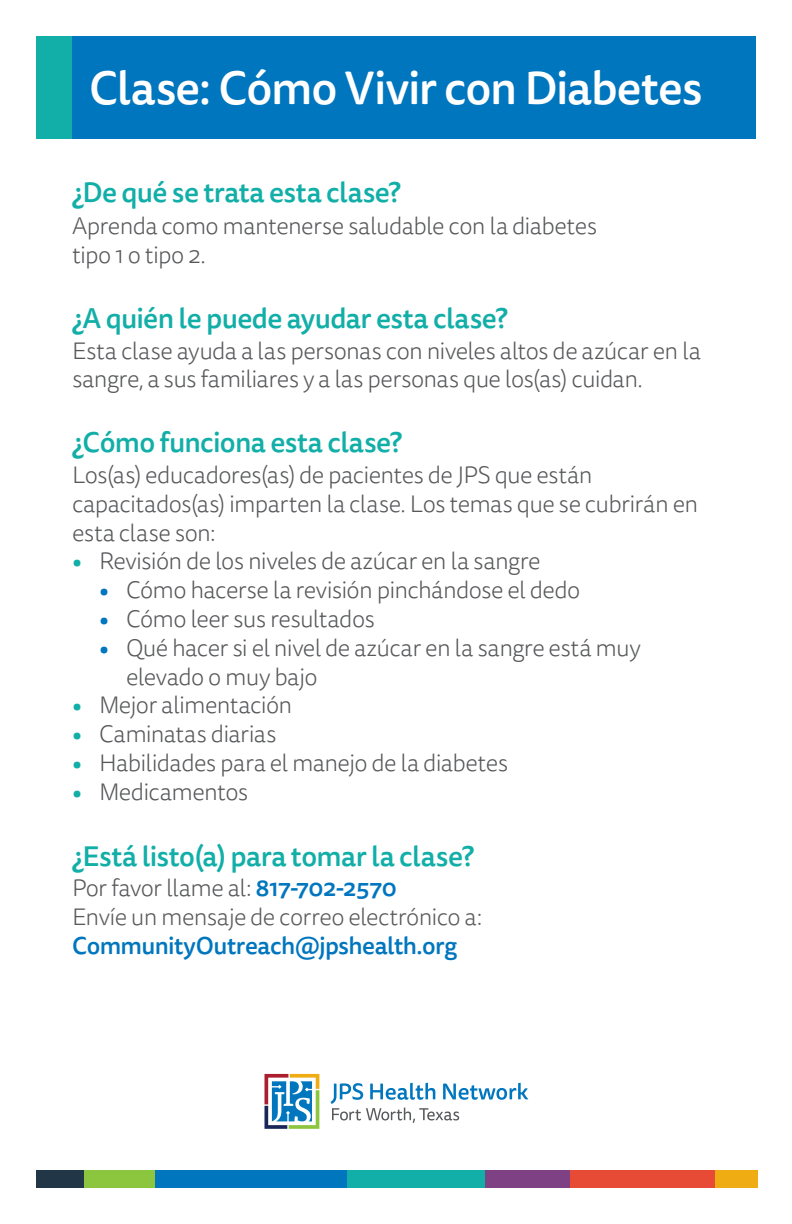
<style>
.page{position:relative;width:792px;height:1224px;background:#fff}
.page>*{position:absolute;margin:0;border:0;box-sizing:border-box;transform-origin:0 0}
.t1{font:500 46px "Tisa Sans OT";letter-spacing:-.025em;color:#fff}
.t2{font:500 28px "Tisa Sans OT";letter-spacing:-.02em;color:#12aea8}
.t3{font:300 24px/28.8px "Tisa Sans OT";letter-spacing:-.03em;color:#57585a}
.t4{font:300 24px/28.8px "Tisa Sans OT";letter-spacing:-.03em;color:#5a5a5a}
.s1{font-weight:500;color:#12aea8}
.s2{font-weight:500;color:#0076be}
</style>
<div class="page">
<div style="left:36px;top:36px;width:90px;height:102px;background:#12aea8"></div>
<div style="left:72px;top:36px;width:684px;height:102px;background:#0076be"></div>
<svg style="left:264px;top:1073px;width:56px;height:56px"></svg>
<svg style="left:331px;top:1083px;width:197px;height:40px"></svg>
<div style="left:36px;top:1170px;width:48px;height:18px;background:#213646"></div>
<div style="left:155px;top:1170px;width:192px;height:18px;background:#0076be"></div>
<div style="left:347px;top:1170px;width:138px;height:18px;background:#12aea8"></div>
<div style="left:485px;top:1170px;width:86px;height:18px;background:#7e4284"></div>
<div style="left:570px;top:1170px;width:145px;height:18px;background:#e74b36"></div>
<div style="left:715px;top:1170px;width:42px;height:18px;background:#f0ac13"></div>
<div style="left:84px;top:1170px;width:71px;height:18px;background:#8bc63e"></div>
<p class="t1" style="left:89px;top:59px;width:615px">Clase: Cómo Vivir con Diabetes</p>
<p class="t2" style="left:72px;top:175px;width:330px">¿De qué se trata esta clase?</p>
<p class="t3" style="left:72px;top:213px;width:527px">Aprenda como mantenerse saludable con la diabetes</p>
<p class="t3" style="left:72px;top:241px;width:135px">tipo 1 o tipo 2.</p>
<p class="t2" style="left:72px;top:301px;width:437px">¿A quién le puede ayudar esta clase?</p>
<p class="t3" style="left:72px;top:337px;width:631px">Esta clase ayuda a las personas con niveles altos de azúcar en la sangre, a sus familiares y a las personas que los(as) cuidan.</p>
<p class="t2" style="left:72px;top:425px;width:332px">¿Cómo funciona esta clase?</p>
<p class="t3" style="left:72px;top:462px;width:628px">Los(as) educadores(as) de pacientes de JPS que están capacitados(as) imparten la clase. Los temas que se cubrirán en esta clase son:</p>
<p class="t3" style="left:72px;top:548px;width:470px"><span class="s1">•</span> Revisión de los niveles de azúcar en la sangre</p>
<p class="t3" style="left:99px;top:577px;width:483px"><span class="s2">•</span> Cómo hacerse la revisión pinchándose el dedo</p>
<p class="t3" style="left:99px;top:606px;width:277px"><span class="s2">•</span> Cómo leer sus resultados</p>
<p class="t3" style="left:126px;top:635px;width:516px;text-indent:-27px"><span class="s2">•</span> Qué hacer si el nivel de azúcar en la sangre está muy elevado o muy bajo</p>
<p class="t3" style="left:72px;top:692px;width:222px"><span class="s1">•</span> Mejor alimentación</p>
<p class="t3" style="left:72px;top:721px;width:206px"><span class="s1">•</span> Caminatas diarias</p>
<p class="t3" style="left:72px;top:750px;width:438px"><span class="s1">•</span> Habilidades para el manejo de la diabetes</p>
<p class="t3" style="left:72px;top:779px;width:178px"><span class="s1">•</span> Medicamentos</p>
<p class="t2" style="left:72px;top:839px;width:403px">¿Está listo(a) para tomar la clase?</p>
<p class="t3" style="left:72px;top:875px;width:326px">Por favor llame al: <span class="s2">817-702-2570</span></p>
<p class="t4" style="left:72px;top:904px;width:412px">Envíe un mensaje de correo electrónico a:<br><span class="s2">CommunityOutreach@jpshealth.org</span></p>
</div>
